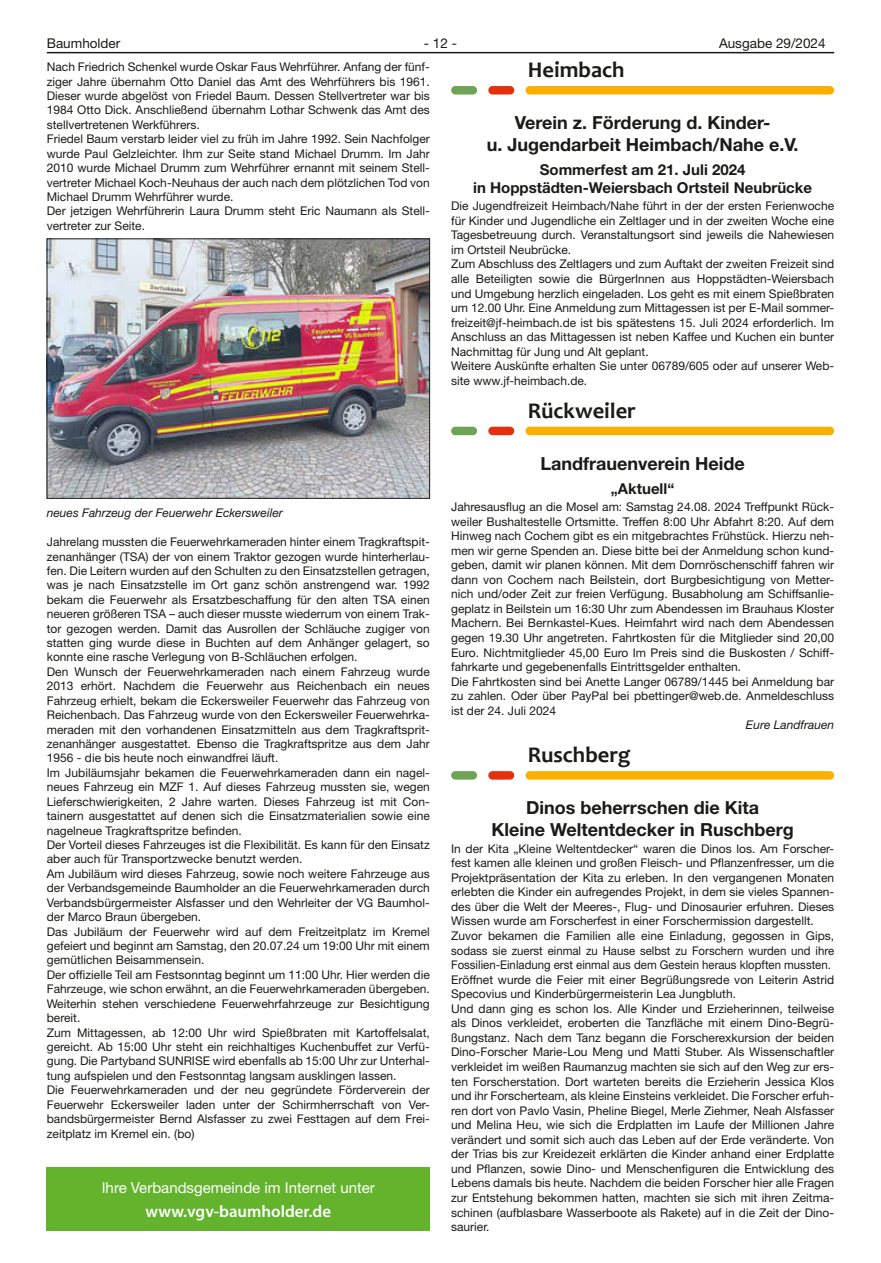
<style>
.page{position:relative;width:881px;height:1263px;background:#fff}
.page>*{position:absolute;margin:0;border:0;box-sizing:border-box;transform-origin:0 0}
.t1{font:700 22.5px "Candara";color:#1a1a18}
.t2{font:700 18px/21.8px "Helvetica Neue LT";color:#1a1a18;text-align:center}
.t3{font:600 16.8px "Myriad Pro";color:#fff}
.t4{font:700 15px/18.1px "Helvetica Neue LT";color:#1a1a18;text-align:center}
.t5{font:15px "Helvetica Neue LT";color:#fff}
.t6{font:13.5px "Helvetica Neue LT";color:#1a1a18}
.t7{font:12px/14.5px "Helvetica Neue LT";color:#1a1a18}
.t8{font:italic 12px "Helvetica Neue LT";color:#1a1a18}
</style>
<div class="page">
<hr style="left:47px;top:52px;width:786px;height:1px;background:#1a1a18">
<div style="left:488px;top:86px;width:26px;height:9px;background:#e5300d;border-radius:4px"></div>
<div style="left:525px;top:86px;width:308px;height:9px;background:#f9b000;border-radius:4px"></div>
<div style="left:451px;top:86px;width:26px;height:9px;background:#6fa355;border-radius:4px"></div>
<div style="left:488px;top:427px;width:26px;height:8px;background:#e5300d;border-radius:4px"></div>
<div style="left:525px;top:427px;width:308px;height:8px;background:#f9b000;border-radius:4px"></div>
<div style="left:451px;top:427px;width:26px;height:8px;background:#6fa355;border-radius:4px"></div>
<div style="left:488px;top:771px;width:26px;height:9px;background:#e5300d;border-radius:4px"></div>
<div style="left:525px;top:771px;width:308px;height:9px;background:#f9b000;border-radius:4px"></div>
<div style="left:451px;top:771px;width:26px;height:9px;background:#6fa355;border-radius:4px"></div>
<img style="left:49px;top:241px;width:378px;height:255px">
<div style="left:47px;top:1167px;width:382px;height:64px;background:#64b32c"></div>
<p class="t6" style="left:47px;top:35px;width:75px">Baumholder</p>
<p class="t6" style="left:424px;top:35px;width:35px">- 12 -</p>
<p class="t6" style="left:718px;top:35px;width:108px">Ausgabe 29/2024</p>
<h1 class="t1" style="left:527px;top:56px;width:98px">Heimbach</h1>
<h2 class="t2" style="left:486px;top:111px;width:313px">Verein z. Förderung d. Kinder-<br>u. Jugendarbeit Heimbach/Nahe e.V.</h2>
<p class="t4" style="left:473px;top:161px;width:340px">Sommerfest am 21. Juli 2024<br>in Hoppstädten-Weiersbach Ortsteil Neubrücke</p>
<p class="t7" style="left:451px;top:198px;width:384px">Die Jugendfreizeit Heimbach/Nahe führt in der der ersten Ferienwoche für Kinder und Jugendliche ein Zeltlager und in der zweiten Woche eine Tagesbetreuung durch. Veranstaltungsort sind jeweils die Nahewiesen im Ortsteil Neubrücke.<br>Zum Abschluss des Zeltlagers und zum Auftakt der zweiten Freizeit sind alle Beteiligten sowie die BürgerInnen aus Hoppstädten-Weiersbach und Umgebung herzlich eingeladen. Los geht es mit einem Spießbraten um 12.00 Uhr. Eine Anmeldung zum Mittagessen ist per E-Mail sommer&shy;freizeit@jf-heimbach.de ist bis spätestens 15. Juli 2024 erforderlich. Im Anschluss an das Mittagessen ist neben Kaffee und Kuchen ein bunter Nachmittag für Jung und Alt geplant.<br>Weitere Auskünfte erhalten Sie unter 06789/605 oder auf unserer Web&shy;site www.jf-heimbach.de.</p>
<h1 class="t1" style="left:527px;top:397px;width:109px">Rückweiler</h1>
<h2 class="t2" style="left:540px;top:452px;width:206px">Landfrauenverein Heide</h2>
<p class="t4" style="left:610px;top:479px;width:65px">„Aktuell“</p>
<p class="t7" style="left:451px;top:499px;width:384px">Jahresausflug an die Mosel am: Samstag 24.08. 2024 Treffpunkt Rück&shy;weiler Bushaltestelle Ortsmitte. Treffen 8:00 Uhr Abfahrt 8:20. Auf dem Hinweg nach Cochem gibt es ein mitgebrachtes Frühstück. Hierzu neh&shy;men wir gerne Spenden an. Diese bitte bei der Anmeldung schon kund&shy;geben, damit wir planen können. Mit dem Dornröschenschiff fahren wir dann von Cochem nach Beilstein, dort Burgbesichtigung von Metter&shy;nich und/oder Zeit zur freien Verfügung. Busabholung am Schiffsanlie&shy;geplatz in Beilstein um 16:30 Uhr zum Abendessen im Brauhaus Kloster Machern. Bei Bernkastel-Kues. Heimfahrt wird nach dem Abendessen gegen 19.30 Uhr angetreten. Fahrtkosten für die Mitglieder sind 20,00<br>Euro. Nichtmitglieder 45,00 Euro Im Preis sind die Buskosten / Schiff&shy;fahrkarte und gegebenenfalls Eintrittsgelder enthalten.<br>Die Fahrtkosten sind bei Anette Langer 06789/1445 bei Anmeldung bar zu zahlen. Oder über PayPal bei pbettinger@web.de. Anmeldeschluss ist der 24. Juli 2024</p>
<p class="t8" style="left:745px;top:718px;width:90px">Eure Landfrauen</p>
<h1 class="t1" style="left:527px;top:741px;width:104px">Ruschberg</h1>
<h2 class="t2" style="left:491px;top:796px;width:303px">Dinos beherrschen die Kita<br>Kleine Weltentdecker in Ruschberg</h2>
<p class="t7" style="left:451px;top:841px;width:384px">In der Kita „Kleine Weltentdecker“ waren die Dinos los. Am Forscher&shy;fest kamen alle kleinen und großen Fleisch- und Pflanzenfresser, um die Projektpräsentation der Kita zu erleben. In den vergangenen Monaten erlebten die Kinder ein aufregendes Projekt, in dem sie vieles Spannen&shy;des über die Welt der Meeres-, Flug- und Dinosaurier erfuhren. Dieses Wissen wurde am Forscherfest in einer Forschermission dargestellt.<br>Zuvor bekamen die Familien alle eine Einladung, gegossen in Gips, sodass sie zuerst einmal zu Hause selbst zu Forschern wurden und ihre Fossilien-Einladung erst einmal aus dem Gestein heraus klopften mussten.<br>Eröffnet wurde die Feier mit einer Begrüßungsrede von Leiterin Astrid Specovius und Kinderbürgermeisterin Lea Jungbluth.<br>Und dann ging es schon los. Alle Kinder und Erzieherinnen, teilweise als Dinos verkleidet, eroberten die Tanzfläche mit einem Dino-Begrü&shy;ßungstanz. Nach dem Tanz begann die Forscherexkursion der beiden Dino-Forscher Marie-Lou Meng und Matti Stuber. Als Wissenschaftler verkleidet im weißen Raumanzug machten sie sich auf den Weg zur ers&shy;ten Forscherstation. Dort warteten bereits die Erzieherin Jessica Klos und ihr Forscherteam, als kleine Einsteins verkleidet. Die Forscher erfuh&shy;ren dort von Pavlo Vasin, Pheline Biegel, Merle Ziehmer, Neah Alsfasser und Melina Heu, wie sich die Erdplatten im Laufe der Millionen Jahre verändert und somit sich auch das Leben auf der Erde veränderte. Von der Trias bis zur Kreidezeit erklärten die Kinder anhand einer Erdplatte und Pflanzen, sowie Dino- und Menschenfiguren die Entwicklung des Lebens damals bis heute. Nachdem die beiden Forscher hier alle Fragen zur Entstehung bekommen hatten, machten sie sich mit ihren Zeitma&shy;schinen (aufblasbare Wasserboote als Rakete) auf in die Zeit der Dino&shy;saurier.</p>
<p class="t7" style="left:47px;top:59px;width:384px">Nach Friedrich Schenkel wurde Oskar Faus Wehrführer. Anfang der fünf&shy;ziger Jahre übernahm Otto Daniel das Amt des Wehrführers bis 1961.<br>Dieser wurde abgelöst von Friedel Baum. Dessen Stellvertreter war bis 1984 Otto Dick. Anschließend übernahm Lothar Schwenk das Amt des stellvertretenen Werkführers.<br>Friedel Baum verstarb leider viel zu früh im Jahre 1992. Sein Nachfolger wurde Paul Gelzleichter. Ihm zur Seite stand Michael Drumm. Im Jahr 2010 wurde Michael Drumm zum Wehrführer ernannt mit seinem Stell&shy;vertreter Michael Koch-Neuhaus der auch nach dem plötzlichen Tod von Michael Drumm Wehrführer wurde.<br>Der jetzigen Wehrführerin Laura Drumm steht Eric Naumann als Stell&shy;vertreter zur Seite.</p>
<p class="t8" style="left:47px;top:506px;width:237px">neues Fahrzeug der Feuerwehr Eckersweiler</p>
<p class="t7" style="left:47px;top:534px;width:384px">Jahrelang mussten die Feuerwehrkameraden hinter einem Tragkraftspit&shy;zenanhänger (TSA) der von einem Traktor gezogen wurde hinterherlau&shy;fen. Die Leitern wurden auf den Schulten zu den Einsatzstellen getragen, was je nach Einsatzstelle im Ort ganz schön anstrengend war. 1992 bekam die Feuerwehr als Ersatzbeschaffung für den alten TSA einen neueren größeren TSA – auch dieser musste wiederrum von einem Trak&shy;tor gezogen werden. Damit das Ausrollen der Schläuche zugiger von statten ging wurde diese in Buchten auf dem Anhänger gelagert, so konnte eine rasche Verlegung von B-Schläuchen erfolgen.<br>Den Wunsch der Feuerwehrkameraden nach einem Fahrzeug wurde 2013 erhört. Nachdem die Feuerwehr aus Reichenbach ein neues Fahrzeug erhielt, bekam die Eckersweiler Feuerwehr das Fahrzeug von Reichenbach. Das Fahrzeug wurde von den Eckersweiler Feuerwehrka&shy;meraden mit den vorhandenen Einsatzmitteln aus dem Tragkraftsprit&shy;zenanhänger ausgestattet. Ebenso die Tragkraftspritze aus dem Jahr 1956 - die bis heute noch einwandfrei läuft.<br>Im Jubiläumsjahr bekamen die Feuerwehrkameraden dann ein nagel&shy;neues Fahrzeug ein MZF 1. Auf dieses Fahrzeug mussten sie, wegen Lieferschwierigkeiten, 2 Jahre warten. Dieses Fahrzeug ist mit Con&shy;tainern ausgestattet auf denen sich die Einsatzmaterialien sowie eine nagelneue Tragkraftspritze befinden.<br>Der Vorteil dieses Fahrzeuges ist die Flexibilität. Es kann für den Einsatz aber auch für Transportzwecke benutzt werden.<br>Am Jubiläum wird dieses Fahrzeug, sowie noch weitere Fahrzeuge aus der Verbandsgemeinde Baumholder an die Feuerwehrkameraden durch Verbandsbürgermeister Alsfasser und den Wehrleiter der VG Baumhol&shy;der Marco Braun übergeben.<br>Das Jubiläum der Feuerwehr wird auf dem Freitzeitplatz im Kremel gefeiert und beginnt am Samstag, den 20.07.24 um 19:00 Uhr mit einem gemütlichen Beisammensein.<br>Der offizielle Teil am Festsonntag beginnt um 11:00 Uhr. Hier werden die Fahrzeuge, wie schon erwähnt, an die Feuerwehrkameraden übergeben.<br>Weiterhin stehen verschiedene Feuerwehrfahrzeuge zur Besichtigung bereit.<br>Zum Mittagessen, ab 12:00 Uhr wird Spießbraten mit Kartoffelsalat, gereicht. Ab 15:00 Uhr steht ein reichhaltiges Kuchenbuffet zur Verfü&shy;gung. Die Partyband SUNRISE wird ebenfalls ab 15:00 Uhr zur Unterhal&shy;tung aufspielen und den Festsonntag langsam ausklingen lassen.<br>Die Feuerwehrkameraden und der neu gegründete Förderverein der Feuerwehr Eckersweiler laden unter der Schirmherrschaft von Ver&shy;bandsbürgermeister Bernd Alsfasser zu zwei Festtagen auf dem Frei&shy;zeitplatz im Kremel ein. (bo)</p>
<p class="t5" style="left:102px;top:1178px;width:274px">Ihre Verbandsgemeinde im Internet unter</p>
<h3 class="t3" style="left:145px;top:1201px;width:187px">www.vgv-baumholder.de</h3>
</div>
